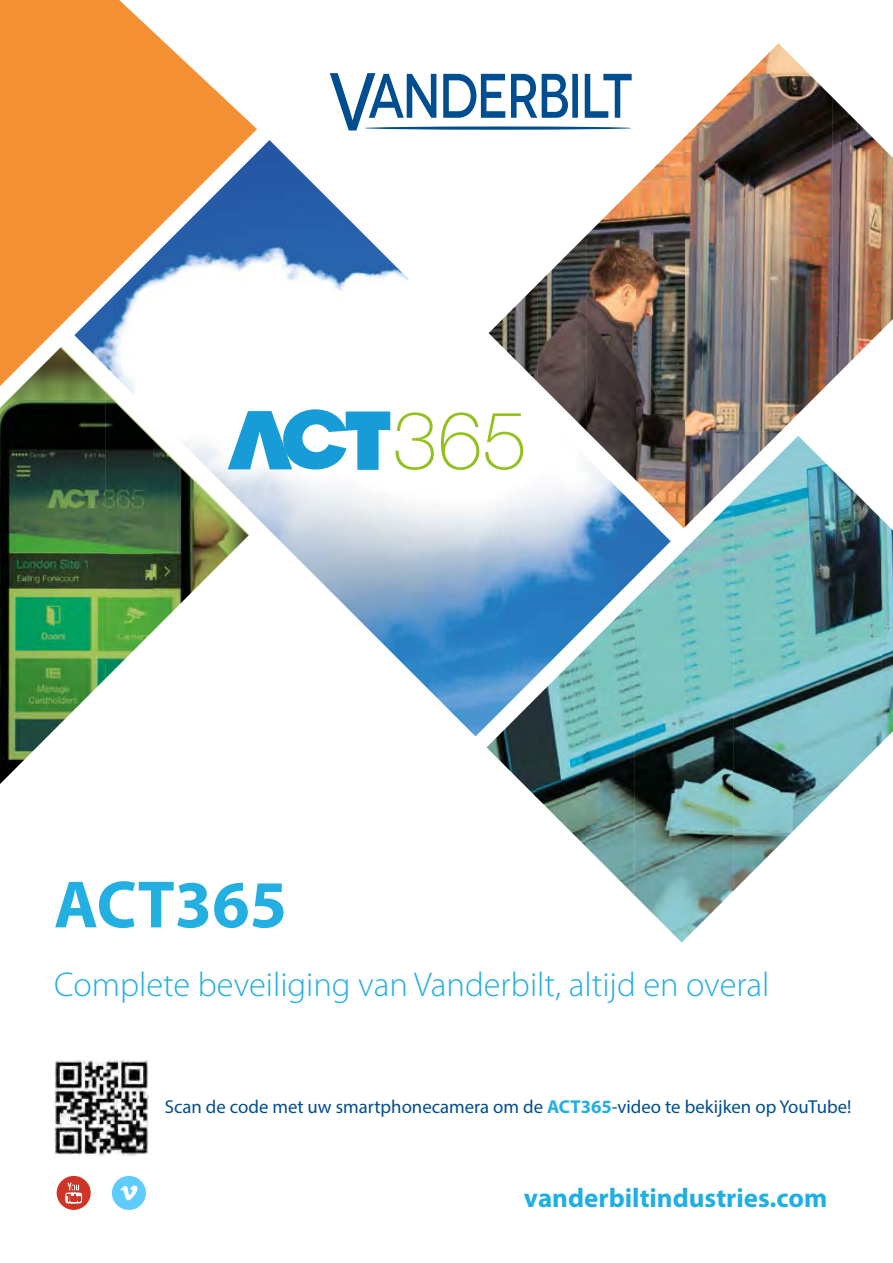
<style>
.page{position:relative;width:893px;height:1263px;background:#fff}
.page>*{position:absolute;margin:0;border:0;box-sizing:border-box;transform-origin:0 0}
.t1{font:700 67.5px "Myriad Pro";color:#24afe2}
.t2{font:300 34.5px "Myriad Pro";color:#24afe2}
.t3{font:700 27px "Myriad Pro";color:#1fafe2}
.t4{font:18.75px "Myriad Pro";color:#004d8f}
.s1{font-weight:700;color:#24afe2}
</style>
<div class="page">
<svg style="left:330px;top:73px;width:302px;height:57px"></svg>
<svg style="left:365px;top:126px;width:266px;height:4px"></svg>
<img style="left:248px;top:140px;width:423px;height:596px">
<svg style="left:0;top:0;width:257px;height:386px;fill:#f39034"></svg>
<img style="left:734px;top:436px;width:148px;height:405px">
<img style="left:684px;top:500px;width:50px;height:440px">
<img style="left:881px;top:519px;width:12px;height:224px">
<img style="left:634px;top:550px;width:50px;height:392px">
<img style="left:585px;top:599px;width:50px;height:297px">
<img style="left:536px;top:648px;width:49px;height:198px">
<img style="left:487px;top:698px;width:49px;height:99px">
<img style="left:733px;top:841px;width:50px;height:50px">
<svg style="left:0;top:347px;width:249px;height:188px"></svg>
<img style="left:0;top:348px;width:106px;height:421px">
<img style="left:105px;top:392px;width:48px;height:287px">
<img style="left:153px;top:440px;width:48px;height:191px">
<img style="left:201px;top:488px;width:47px;height:95px">
<img style="left:0;top:769px;width:15px;height:15px">
<img style="left:685px;top:43px;width:147px;height:388px">
<img style="left:636px;top:137px;width:49px;height:391px">
<img style="left:832px;top:97px;width:49px;height:283px">
<img style="left:586px;top:186px;width:50px;height:294px">
<img style="left:881px;top:146px;width:12px;height:185px">
<img style="left:537px;top:235px;width:50px;height:196px">
<img style="left:489px;top:284px;width:49px;height:98px">
<img style="left:685px;top:431px;width:96px;height:49px">
<img style="left:685px;top:480px;width:47px;height:47px">
<svg style="left:228px;top:409px;width:206px;height:61px"></svg>
<svg style="left:441px;top:412px;width:38px;height:58px"></svg>
<svg style="left:485px;top:413px;width:38px;height:57px"></svg>
<img style="left:54px;top:1060px;width:95px;height:95px">
<svg style="left:57px;top:1176px;width:34px;height:34px"></svg>
<div style="left:112px;top:1176px;width:34px;height:34px;background:#5fccff;border-radius:50%"></div>
<svg style="left:120px;top:1185px;width:18px;height:15px"></svg>
<h1 class="t1" style="left:54px;top:867px;width:235px">ACT365</h1>
<h2 class="t2" style="left:54px;top:964px;width:717px">Complete beveiliging van Vanderbilt, altijd en overal</h2>
<p class="t4" style="left:165px;top:1095px;width:688px">Scan de code met uw smartphonecamera om de <span class="s1">ACT365</span>-video te bekijken op YouTube!</p>
<h3 class="t3" style="left:524px;top:1182px;width:305px">vanderbiltindustries.com</h3>
</div>
